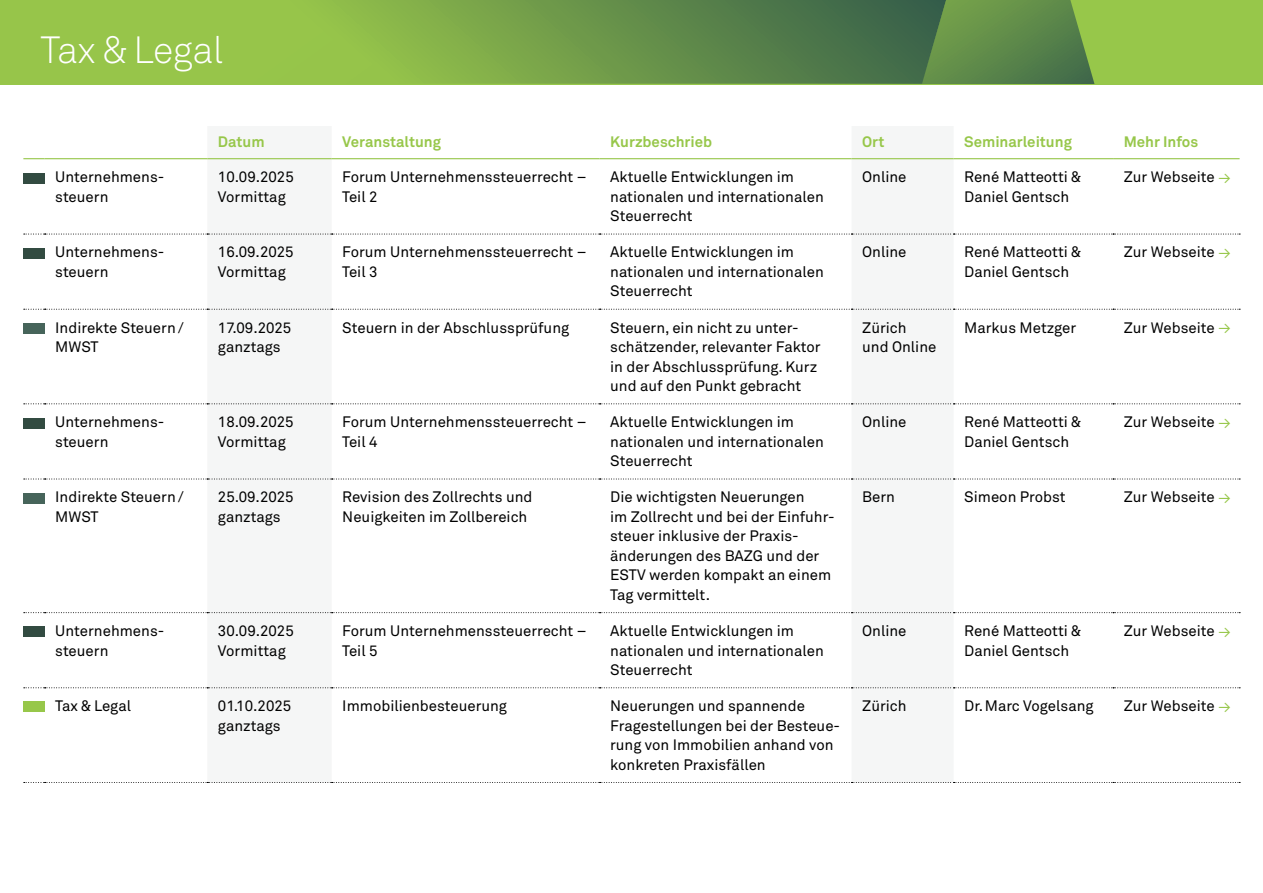
<style>
.page{position:relative;width:1263px;height:893px;background:#fff}
.page>*{position:absolute;margin:0;border:0;box-sizing:border-box;transform-origin:0 0}
.t1{font:37.5px "Akkurat Light Pro";letter-spacing:-.01em;color:#fff}
.t2{font:15px/19.5px "Akkurat Pro";color:#000}
.t3{font:700 15px "Akkurat Pro";color:#97c74a}
.s1{color:#97c74a}
</style>
<div class="page">
<div style="left:0;top:0;width:1263px;height:84px;background:#97c74a"></div>
<svg style="left:338px;top:0;width:756px;height:84px;background:#66914a"></svg>
<svg style="left:207px;top:159px;width:747px;height:623px"></svg>
<svg style="left:24px;top:234px;width:1216px;height:1px"></svg>
<svg style="left:24px;top:309px;width:1216px;height:1px"></svg>
<svg style="left:24px;top:403px;width:1216px;height:1px"></svg>
<svg style="left:24px;top:479px;width:1216px;height:1px"></svg>
<svg style="left:24px;top:612px;width:1216px;height:1px"></svg>
<svg style="left:24px;top:687px;width:1216px;height:1px"></svg>
<svg style="left:24px;top:782px;width:1216px;height:1px"></svg>
<hr style="left:1113px;top:158px;width:126px;height:1px;background:#97c74a">
<svg style="left:23px;top:158px;width:22px;height:1px"></svg>
<hr style="left:45px;top:158px;width:162px;height:1px;background:#97c74a">
<hr style="left:207px;top:158px;width:125px;height:1px;background:#97c74a">
<hr style="left:600px;top:158px;width:251px;height:1px;background:#97c74a">
<hr style="left:851px;top:158px;width:103px;height:1px;background:#97c74a">
<hr style="left:954px;top:158px;width:159px;height:1px;background:#97c74a">
<hr style="left:332px;top:158px;width:268px;height:1px;background:#97c74a">
<div style="left:23px;top:173px;width:22px;height:10px;background:#324b41"></div>
<div style="left:23px;top:248px;width:22px;height:10px;background:#324b41"></div>
<div style="left:23px;top:323px;width:22px;height:11px;background:#46645a"></div>
<div style="left:23px;top:418px;width:22px;height:10px;background:#324b41"></div>
<div style="left:23px;top:493px;width:22px;height:10px;background:#46645a"></div>
<div style="left:23px;top:626px;width:22px;height:11px;background:#324b41"></div>
<div style="left:23px;top:702px;width:22px;height:10px;background:#97c74a"></div>
<h1 class="t1" style="left:41px;top:28px;width:185px">Tax &amp; Legal</h1>
<p class="t3" style="left:218px;top:132px;width:48px">Datum</p>
<p class="t3" style="left:342px;top:132px;width:100px">Veranstaltung</p>
<p class="t3" style="left:610px;top:132px;width:103px">Kurzbeschrieb</p>
<p class="t3" style="left:862px;top:132px;width:24px">Ort</p>
<p class="t3" style="left:964px;top:132px;width:109px">Seminarleitung</p>
<p class="t3" style="left:1124px;top:132px;width:76px">Mehr Infos</p>
<p class="t2" style="left:55px;top:168px;width:111px">Unternehmens&shy;steuern</p>
<p class="t2" style="left:218px;top:168px;width:77px">10.09.2025<br>Vormittag</p>
<p class="t2" style="left:342px;top:168px;width:246px">Forum Unternehmenssteuerrecht –<br>Teil 2</p>
<p class="t2" style="left:610px;top:168px;width:215px">Aktuelle Entwicklungen im nationalen und internationalen<br>Steuerrecht</p>
<p class="t2" style="left:862px;top:168px;width:46px">Online</p>
<p class="t2" style="left:964px;top:168px;width:119px">René Matteotti &amp;<br>Daniel Gentsch</p>
<p class="t2" style="left:1124px;top:168px;width:109px">Zur Webseite <span class="s1">→</span></p>
<p class="t2" style="left:55px;top:243px;width:111px">Unternehmens&shy;steuern</p>
<p class="t2" style="left:218px;top:243px;width:77px">16.09.2025<br>Vormittag</p>
<p class="t2" style="left:342px;top:243px;width:246px">Forum Unternehmenssteuerrecht –<br>Teil 3</p>
<p class="t2" style="left:610px;top:243px;width:215px">Aktuelle Entwicklungen im nationalen und internationalen<br>Steuerrecht</p>
<p class="t2" style="left:862px;top:243px;width:46px">Online</p>
<p class="t2" style="left:964px;top:243px;width:119px">René Matteotti &amp;<br>Daniel Gentsch</p>
<p class="t2" style="left:1124px;top:243px;width:109px">Zur Webseite <span class="s1">→</span></p>
<p class="t2" style="left:55px;top:318px;width:130px">Indirekte Steuern/<br>MWST</p>
<p class="t2" style="left:218px;top:318px;width:75px">17.09.2025 ganztags</p>
<p class="t2" style="left:342px;top:318px;width:228px">Steuern in der Abschlussprüfung</p>
<p class="t2" style="left:610px;top:318px;width:212px">Steuern, ein nicht zu unter&shy;schätzender, relevanter Faktor in der Abschlussprüfung. Kurz und auf den Punkt gebracht</p>
<p class="t2" style="left:862px;top:318px;width:76px">Zürich und Online</p>
<p class="t2" style="left:964px;top:318px;width:114px">Markus Metzger</p>
<p class="t2" style="left:1124px;top:318px;width:109px">Zur Webseite <span class="s1">→</span></p>
<p class="t2" style="left:55px;top:413px;width:111px">Unternehmens&shy;steuern</p>
<p class="t2" style="left:218px;top:413px;width:77px">18.09.2025<br>Vormittag</p>
<p class="t2" style="left:342px;top:413px;width:246px">Forum Unternehmenssteuerrecht –<br>Teil 4</p>
<p class="t2" style="left:610px;top:413px;width:215px">Aktuelle Entwicklungen im nationalen und internationalen<br>Steuerrecht</p>
<p class="t2" style="left:862px;top:413px;width:46px">Online</p>
<p class="t2" style="left:964px;top:413px;width:119px">René Matteotti &amp;<br>Daniel Gentsch</p>
<p class="t2" style="left:1124px;top:413px;width:109px">Zur Webseite <span class="s1">→</span></p>
<p class="t2" style="left:55px;top:488px;width:130px">Indirekte Steuern/<br>MWST</p>
<p class="t2" style="left:218px;top:488px;width:77px">25.09.2025 ganztags</p>
<p class="t2" style="left:342px;top:488px;width:192px">Revision des Zollrechts und<br>Neuigkeiten im Zollbereich</p>
<p class="t2" style="left:610px;top:488px;width:226px">Die wichtigsten Neuerungen<br>im Zollrecht und bei der Einfuhr&shy;steuer inklusive der Praxis&shy;änderungen des BAZG und der<br>ESTV werden kompakt an einem<br>Tag vermittelt.</p>
<p class="t2" style="left:862px;top:488px;width:34px">Bern</p>
<p class="t2" style="left:964px;top:488px;width:103px">Simeon Probst</p>
<p class="t2" style="left:1124px;top:488px;width:109px">Zur Webseite <span class="s1">→</span></p>
<p class="t2" style="left:55px;top:621px;width:111px">Unternehmens&shy;steuern</p>
<p class="t2" style="left:218px;top:621px;width:77px">30.09.2025<br>Vormittag</p>
<p class="t2" style="left:342px;top:621px;width:246px">Forum Unternehmenssteuerrecht –<br>Teil 5</p>
<p class="t2" style="left:610px;top:621px;width:215px">Aktuelle Entwicklungen im nationalen und internationalen<br>Steuerrecht</p>
<p class="t2" style="left:862px;top:621px;width:46px">Online</p>
<p class="t2" style="left:964px;top:621px;width:119px">René Matteotti &amp;<br>Daniel Gentsch</p>
<p class="t2" style="left:1124px;top:621px;width:109px">Zur Webseite <span class="s1">→</span></p>
<p class="t2" style="left:55px;top:697px;width:77px">Tax &amp; Legal</p>
<p class="t2" style="left:218px;top:697px;width:75px">01.10.2025 ganztags</p>
<p class="t2" style="left:342px;top:697px;width:166px">Immobilienbesteuerung</p>
<p class="t2" style="left:610px;top:697px;width:229px">Neuerungen und spannende<br>Fragestellungen bei der Besteue&shy;rung von Immobilien anhand von konkreten Praxisfällen</p>
<p class="t2" style="left:862px;top:697px;width:46px">Zürich</p>
<p class="t2" style="left:964px;top:697px;width:131px">Dr.Marc Vogelsang</p>
<p class="t2" style="left:1124px;top:697px;width:109px">Zur Webseite <span class="s1">→</span></p>
</div>
